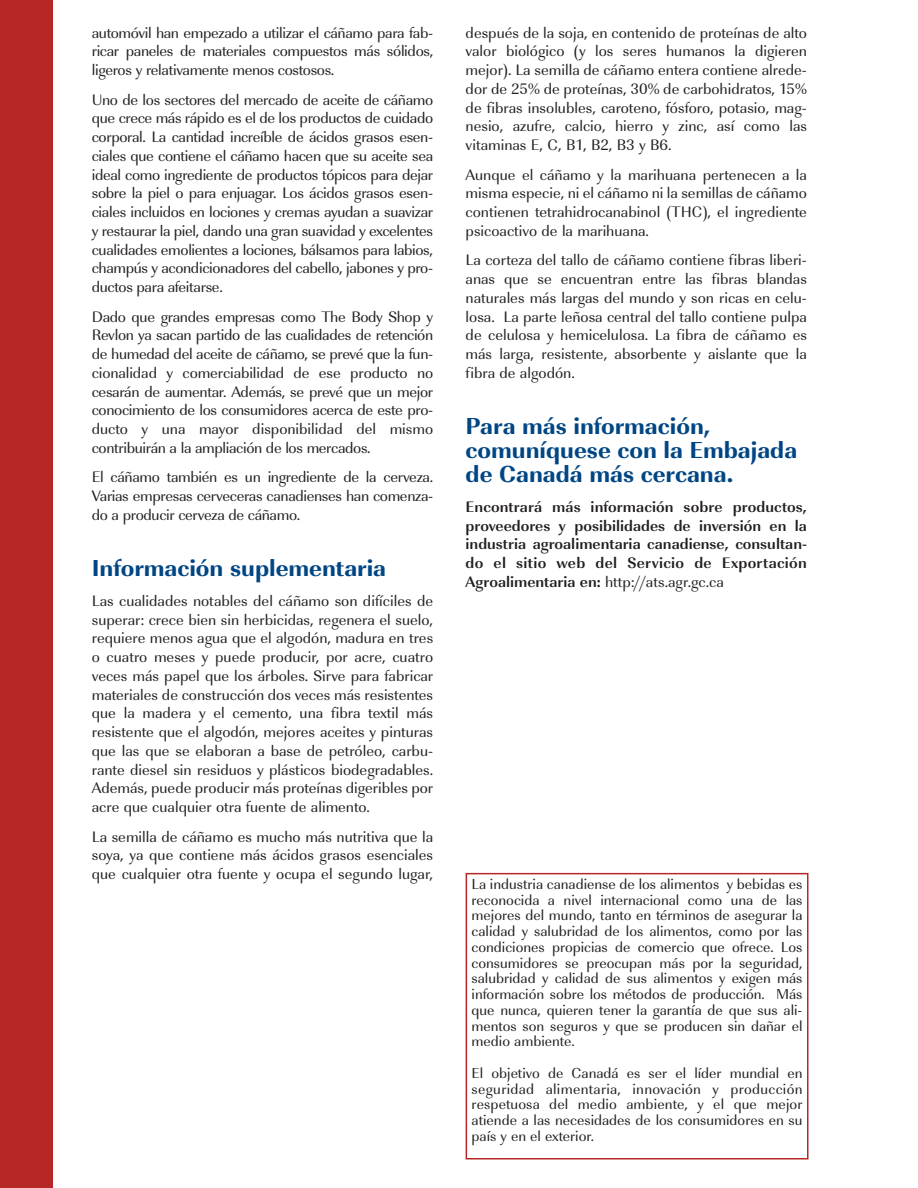
<style>
.page{position:relative;width:918px;height:1188px;background:#fff}
.page>*{position:absolute;margin:0;border:0;box-sizing:border-box;transform-origin:0 0}
.t1{font:700 24px/24px "URW Imperial T Extr";color:#004684}
.t2{font:15.75px/18.8px "URW Imperial T";color:#231f20;text-align:justify}
.t3{font:700 15.75px/18.8px "URW Imperial T";letter-spacing:.02em;color:#231f20;text-align:justify}
.t4{font:15px/15.8px "URW Imperial T";color:#231f20;text-align:justify}
.s1{font-weight:400}
</style>
<div class="page">
<div style="left:0;top:0;width:52px;height:1188px;background:#b62725"></div>
<div style="left:466px;top:873px;width:342px;height:287px;border:2px solid #b62725"></div>
<p class="t2" style="left:92px;top:25px;width:343px">automóvil han empezado a utilizar el cáñamo para fab&shy;ricar paneles de materiales compuestos más sólidos, ligeros y relativamente menos costosos.</p>
<p class="t2" style="left:92px;top:92px;width:343px">Uno de los sectores del mercado de aceite de cáñamo que crece más rápido es el de los productos de cuidado corporal. La cantidad increíble de ácidos grasos esen&shy;ciales que contiene el cáñamo hacen que su aceite sea ideal como ingrediente de productos tópicos para dejar sobre la piel o para enjuagar. Los ácidos grasos esen&shy;ciales incluidos en lociones y cremas ayudan a suavizar y restaurar la piel, dando una gran suavidad y excelentes cualidades emolientes a lociones, bálsamos para labios, champús y acondicionadores del cabello, jabones y pro&shy;ductos para afeitarse.</p>
<p class="t2" style="left:92px;top:309px;width:343px">Dado que grandes empresas como The Body Shop y Revlon ya sacan partido de las cualidades de retención de humedad del aceite de cáñamo, se prevé que la fun&shy;cionalidad y comerciabilidad de ese producto no cesarán de aumentar. Además, se prevé que un mejor conocimiento de los consumidores acerca de este pro&shy;ducto y una mayor disponibilidad del mismo contribuirán a la ampliación de los mercados.</p>
<p class="t2" style="left:92px;top:470px;width:343px">El cáñamo también es un ingrediente de la cerveza.<br>Varias empresas cerveceras canadienses han comenza&shy;do a producir cerveza de cáñamo.</p>
<h1 class="t1" style="left:92px;top:559px;width:296px">Información suplementaria</h1>
<p class="t2" style="left:92px;top:593px;width:343px">Las cualidades notables del cáñamo son difíciles de superar: crece bien sin herbicidas, regenera el suelo, requiere menos agua que el algodón, madura en tres o cuatro meses y puede producir, por acre, cuatro veces más papel que los árboles. Sirve para fabricar materiales de construcción dos veces más resistentes que la madera y el cemento, una fibra textil más resistente que el algodón, mejores aceites y pinturas que las que se elaboran a base de petróleo, carbu&shy;rante diesel sin residuos y plásticos biodegradables.<br>Además, puede producir más proteínas digeribles por acre que cualquier otra fuente de alimento.</p>
<p class="t2" style="left:92px;top:829px;width:343px">La semilla de cáñamo es mucho más nutritiva que la soya, ya que contiene más ácidos grasos esenciales que cualquier otra fuente y ocupa el segundo lugar,</p>
<p class="t2" style="left:466px;top:25px;width:343px">después de la soja, en contenido de proteínas de alto valor biológico (y los seres humanos la digieren mejor). La semilla de cáñamo entera contiene alrede&shy;dor de 25% de proteínas, 30% de carbohidratos, 15% de fibras insolubles, caroteno, fósforo, potasio, mag&shy;nesio, azufre, calcio, hierro y zinc, así como las vitaminas E, C, B1, B2, B3 y B6.</p>
<p class="t2" style="left:466px;top:167px;width:343px">Aunque el cáñamo y la marihuana pertenecen a la misma especie, ni el cáñamo ni la semillas de cáñamo contienen tetrahidrocanabinol (THC), el ingrediente psicoactivo de la marihuana.</p>
<p class="t2" style="left:466px;top:253px;width:343px">La corteza del tallo de cáñamo contiene fibras liberi&shy;anas que se encuentran entre las fibras blandas naturales más largas del mundo y son ricas en celu&shy;losa. La parte leñosa central del tallo contiene pulpa de celulosa y hemicelulosa. La fibra de cáñamo es más larga, resistente, absorbente y aislante que la fibra de algodón.</p>
<h1 class="t1" style="left:466px;top:417px;width:333px">Para más información, comuníquese con la Embajada de Canadá más cercana.</h1>
<p class="t3" style="left:466px;top:499px;width:343px">Encontrará más información sobre productos, proveedores y posibilidades de inversión en la industria agroalimentaria canadiense, consultan&shy;do el sitio web del Servicio de Exportación Agroalimentaria en: <span class="s1">http://ats.agr.gc.ca</span></p>
<p class="t4" style="left:472px;top:878px;width:332px">La industria canadiense de los alimentos y bebidas es reconocida a nivel internacional como una de las mejores del mundo, tanto en términos de asegurar la calidad y salubridad de los alimentos, como por las condiciones propicias de comercio que ofrece. Los consumidores se preocupan más por la seguridad, salubridad y calidad de sus alimentos y exigen más información sobre los métodos de producción. Más que nunca, quieren tener la garantía de que sus ali&shy;mentos son seguros y que se producen sin dañar el medio ambiente.</p>
<p class="t4" style="left:472px;top:1067px;width:332px">El objetivo de Canadá es ser el líder mundial en seguridad alimentaria, innovación y producción respetuosa del medio ambiente, y el que mejor atiende a las necesidades de los consumidores en su país y en el exterior.</p>
</div>
